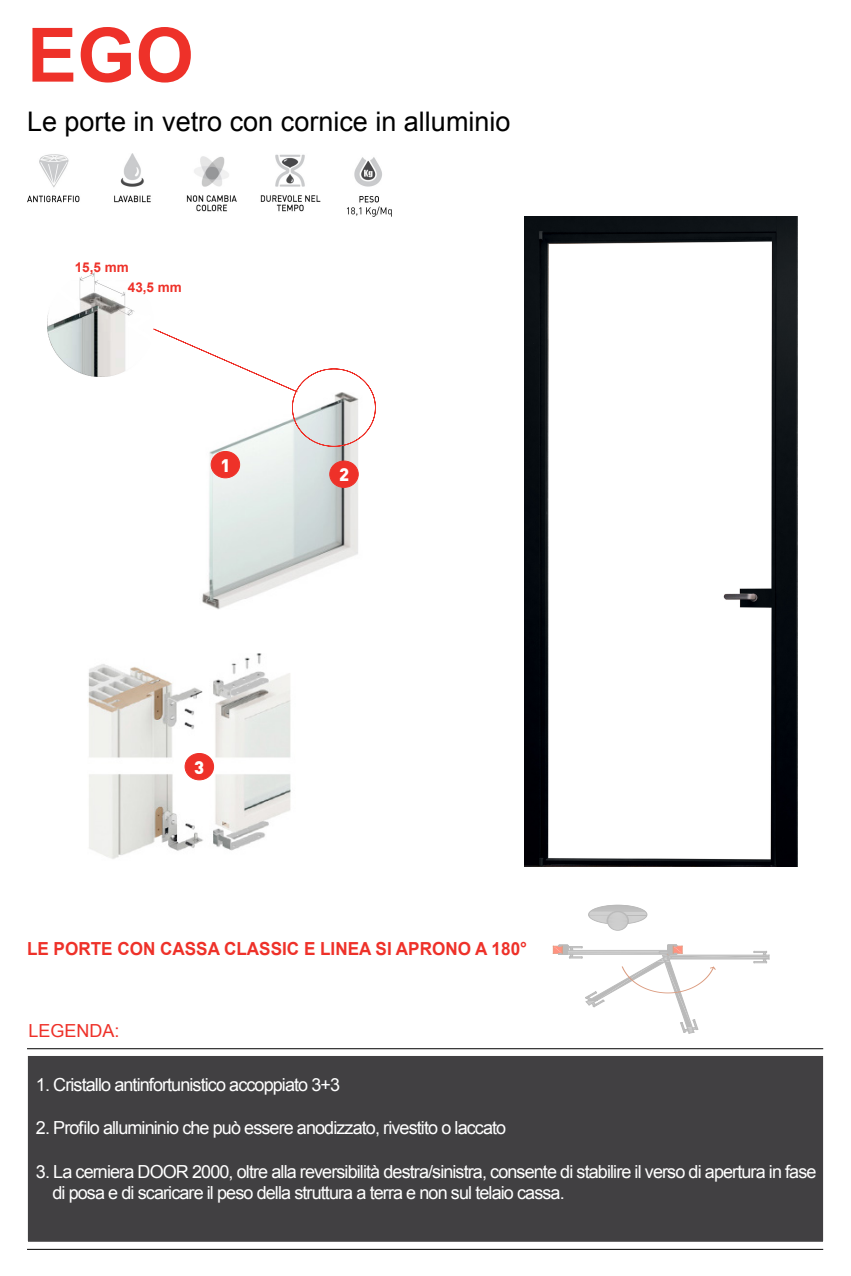
<style>
.page{position:relative;width:851px;height:1276px;background:#fff}
.page>*{position:absolute;margin:0;border:0;box-sizing:border-box;transform-origin:0 0}
.t1{font:700 75px "Arial";color:#ee3129}
.t2{font:27px "Arial";color:#000}
.t3{font:18px/21.6px "Arial";letter-spacing:-.05em;color:#fff}
.t4{font:700 18px "Arial";color:#ee3129;scale:.95 1}
.t5{font:18px "Arial";color:#ee3129}
.t6{font:900 18px "DIN Pro";color:#fff}
.t7{font:700 13.5px/19.4px "Arial";color:#ee3129}
</style>
<div class="page">
<img style="left:48px;top:272px;width:87px;height:105px">
<img style="left:88px;top:654px;width:203px;height:205px">
<img style="left:202px;top:447px;width:157px;height:162px">
<div style="left:27px;top:1055px;width:796px;height:187px;background:#414042"></div>
<div style="left:27px;top:1055px;width:796px;height:187px;border:1px solid #fff"></div>
<div style="left:211px;top:451px;width:28px;height:27px;background:#ee3129;border-radius:50%"></div>
<div style="left:211px;top:451px;width:29px;height:27px;border:1px solid #ee3129;border-radius:50%"></div>
<div style="left:330px;top:461px;width:28px;height:26px;background:#ee3129;border-radius:50%"></div>
<div style="left:329px;top:461px;width:29px;height:27px;border:1px solid #ee3129;border-radius:50%"></div>
<div style="left:185px;top:753px;width:28px;height:27px;background:#ee3129;border-radius:50%"></div>
<div style="left:185px;top:753px;width:29px;height:27px;border:1px solid #ee3129;border-radius:50%"></div>
<img style="left:27px;top:153px;width:364px;height:63px">
<hr style="left:27px;top:1048px;width:796px;height:1px;background:#000">
<hr style="left:27px;top:1249px;width:796px;height:1px;background:#000">
<img style="left:524px;top:216px;width:273px;height:650px">
<svg style="left:153px;top:328px;width:223px;height:119px"></svg>
<svg style="left:588px;top:905px;width:59px;height:26px"></svg>
<svg style="left:553px;top:945px;width:216px;height:88px"></svg>
<h1 class="t1" style="left:27px;top:5px;width:168px">EGO</h1>
<h2 class="t2" style="left:27px;top:103px;width:485px">Le porte in vetro con cornice in alluminio</h2>
<p class="t7" style="left:128px;top:258px;width:56px;text-indent:-53px">15,5 mm<br>43,5 mm</p>
<p class="t6" style="left:220px;top:453px;width:12px">1</p>
<p class="t6" style="left:194px;top:755px;width:12px">3</p>
<p class="t6" style="left:339px;top:462px;width:12px">2</p>
<p class="t4" style="left:27px;top:936px;width:527px">LE PORTE CON CASSA CLASSIC E LINEA SI APRONO A 180°</p>
<p class="t5" style="left:28px;top:1018px;width:93px">LEGENDA:</p>
<p class="t3" style="left:36px;top:1074px;width:306px">1. Cristallo antinfortunistico accoppiato 3+3</p>
<p class="t3" style="left:36px;top:1117px;width:471px">2. Profilo allumininio che può essere anodizzato, rivestito o laccato</p>
<p class="t3" style="left:52px;top:1160px;width:765px;text-indent:-16px">3. La cerniera DOOR 2000, oltre alla reversibilità destra/sinistra, consente di stabilire il verso di apertura in fase di posa e di scaricare il peso della struttura a terra e non sul telaio cassa.</p>
</div>
